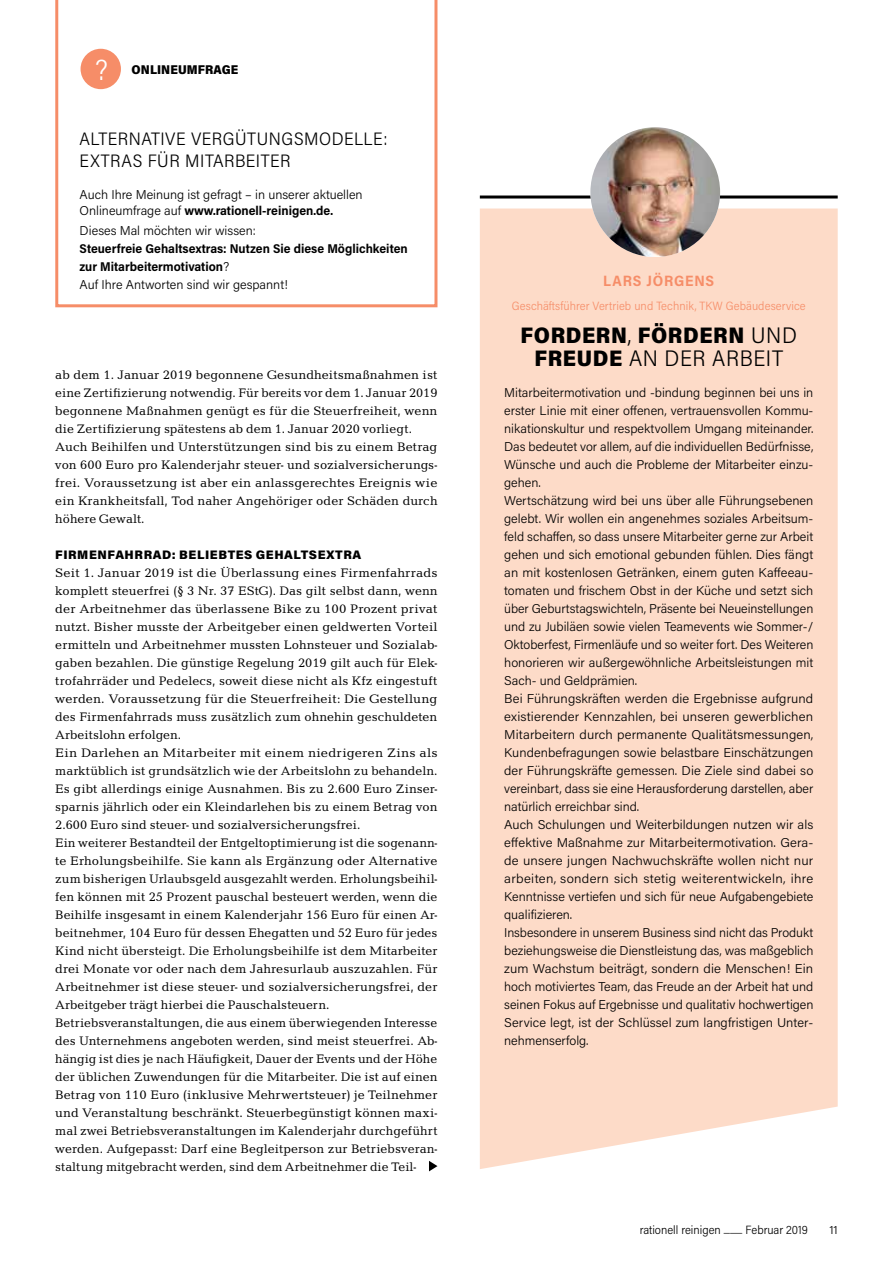
<style>
.page{position:relative;width:893px;height:1263px;background:#fff}
.page>*{position:absolute;margin:0;border:0;box-sizing:border-box;transform-origin:0 0}
.t1{font:300 29.1px "Acumin Pro Semi Cond";color:#fff}
.t2{font:900 22.5px/22.5px "Acumin Pro Semi Cond";letter-spacing:.025em;color:#000;text-align:center}
.t3{font:300 18px "Acumin Pro Semi Cond";letter-spacing:.03em;color:#000}
.t4{font:700 15px "Acumin Pro Semi Cond";letter-spacing:.05em;color:#f68d68}
.t5{font:12.75px/18px "Candida";color:#000}
.t6{font:300 12.75px/18px "Acumin Pro";color:#000}
.t7{font:700 12.75px/18px "Acumin Pro Semi Cond";letter-spacing:-.005em;color:#000}
.t8{font:900 12.75px "Acumin Pro Semi Cond";letter-spacing:.01em;color:#000}
.t9{font:900 12.3px "Acumin Pro";letter-spacing:.045em;color:#000}
.t10{font:300 12px "Acumin Pro Semi Cond";letter-spacing:.01em;color:#f68d68}
.t11{font:300 12px "Acumin Pro Semi Cond";color:#000}
.t12{font:300 12px "Acumin Pro";color:#000}
.s1{font-family:"Acumin Pro";font-weight:300}
.s2{font-weight:300}
</style>
<div class="page">
<svg style="left:429px;top:1161px;width:8px;height:10px"></svg>
<div style="left:480px;top:208px;width:358px;height:961px;background:#fddbc8"></div>
<hr style="left:480px;top:195px;width:358px;height:3px;background:#000">
<img style="left:590px;top:127px;width:130px;height:130px;border-radius:65px">
<svg style="left:55px;top:0;width:382px;height:307px"></svg>
<div style="left:81px;top:49px;width:40px;height:40px;background:#f68d68;border-radius:50%"></div>
<h1 class="t1" style="left:95px;top:50px;width:14px">?</h1>
<p class="t8" style="left:132px;top:60px;width:107px">ONLINEUMFRAGE</p>
<h3 class="t3" style="left:80px;top:127px;width:215px">Alternative Vergütungsm</h3>
<h3 class="t3" style="left:319px;top:127px;width:70px">odelle:</h3>
<h3 class="t3" style="left:80px;top:148px;width:212px">Extras für Mitarbeiter</h3>
<p class="t6" style="left:80px;top:185px;width:285px">Auch Ihre Meinung ist gefragt – in unserer aktuellen</p>
<p class="t7" style="left:80px;top:201px;width:255px"><span class="s1">Onlineumfrage auf</span> www.rationell-reinigen.de.</p>
<p class="t6" style="left:80px;top:221px;width:178px">Dieses Mal möchten wir wissen:</p>
<p class="t7" style="left:80px;top:239px;width:330px">Steuerfreie Gehaltsextras: Nutzen Sie diese Möglichkeiten zur Mitarbeitermotivation<span class="s1">?</span></p>
<p class="t6" style="left:80px;top:275px;width:210px">Auf Ihre Antworten sind wir gespannt!</p>
<p class="t5" style="left:55px;top:366px;width:384px">ab dem 1. Januar 2019 begonnene Gesundheitsmaßnahmen ist eine Zertifizierung notwendig. Für bereits vor dem 1. Januar 2019 begonnene Maßnahmen genügt es für die Steuerfreiheit, wenn die Zertifizierung spätestens ab dem 1. Januar 2020 vorliegt.<br>Auch Beihilfen und Unterstützungen sind bis zu einem Betrag von 600 Euro pro Kalenderjahr steuer- und sozialversicherungs&shy;frei. Voraussetzung ist aber ein anlassgerechtes Ereignis wie ein Krankheitsfall, Tod naher Angehöriger oder Schäden durch höhere Gewalt.</p>
<p class="t9" style="left:55px;top:546px;width:308px">FIRMENFAHRRAD: BELIEBTES GEHALTSEXTRA</p>
<p class="t5" style="left:55px;top:564px;width:384px">Seit 1. Januar 2019 ist die Überlassung eines Firmenfahrrads komplett steuerfrei (§ 3 Nr. 37 EStG). Das gilt selbst dann, wenn der Arbeitnehmer das überlassene Bike zu 100 Prozent privat nutzt. Bisher musste der Arbeitgeber einen geldwerten Vorteil ermitteln und Arbeitnehmer mussten Lohnsteuer und Sozialab&shy;gaben bezahlen. Die günstige Regelung 2019 gilt auch für Elek&shy;trofahrräder und Pedelecs, soweit diese nicht als Kfz eingestuft werden. Voraussetzung für die Steuerfreiheit: Die Gestellung des Firmenfahrrads muss zusätzlich zum ohnehin geschuldeten Arbeitslohn erfolgen.<br>Ein Darlehen an Mitarbeiter mit einem niedrigeren Zins als marktüblich ist grundsätzlich wie der Arbeitslohn zu behandeln.<br>Es gibt allerdings einige Ausnahmen. Bis zu 2.600 Euro Zinser&shy;sparnis jährlich oder ein Kleindarlehen bis zu einem Betrag von 2.600 Euro sind steuer- und sozialversicherungsfrei.<br>Ein weiterer Bestandteil der Entgeltoptimierung ist die sogenann&shy;te Erholungsbeihilfe. Sie kann als Ergänzung oder Alternative zum bisherigen Urlaubsgeld ausgezahlt werden. Erholungsbeihil&shy;fen können mit 25 Prozent pauschal besteuert werden, wenn die Beihilfe insgesamt in einem Kalenderjahr 156 Euro für einen Ar&shy;beitnehmer, 104 Euro für dessen Ehegatten und 52 Euro für jedes Kind nicht übersteigt. Die Erholungsbeihilfe ist dem Mitarbeiter drei Monate vor oder nach dem Jahresurlaub auszuzahlen. Für Arbeitnehmer ist diese steuer- und sozialversicherungsfrei, der Arbeitgeber trägt hierbei die Pauschalsteuern.<br>Betriebsveranstaltungen, die aus einem überwiegenden Interesse des Unternehmens angeboten werden, sind meist steuerfrei. Ab&shy;hängig ist dies je nach Häufigkeit, Dauer der Events und der Höhe der üblichen Zuwendungen für die Mitarbeiter. Die ist auf einen Betrag von 110 Euro (inklusive Mehrwertsteuer) je Teilnehmer und Veranstaltung beschränkt. Steuerbegünstigt können maxi&shy;mal zwei Betriebsveranstaltungen im Kalenderjahr durchgeführt werden. Aufgepasst: Darf eine Begleitperson zur Betriebsveran&shy;staltung mitgebracht werden, sind dem Arbeitnehmer die Teil-</p>
<p class="t4" style="left:603px;top:270px;width:113px">Lars Jörgens</p>
<p class="t10" style="left:512px;top:297px;width:295px">Geschäftsführer Vertrieb und Technik, TKW Gebäudeservice</p>
<h2 class="t2" style="left:520px;top:323px;width:278px">FORDERN<span class="s2">,</span> FÖRDERN <span class="s2">und<br></span>FREUDE <span class="s2">an der Arbeit</span></h2>
<p class="t6" style="left:504px;top:383px;width:311px">Mitarbeitermotivation und -bindung beginnen bei uns in erster Linie mit einer offenen, vertrauensvollen Kommu&shy;nikationskultur und respektvollem Umgang miteinander.<br>Das bedeutet vor allem, auf die individuellen Bedürfnisse, Wünsche und auch die Probleme der Mitarbeiter einzu&shy;gehen.<br>Wertschätzung wird bei uns über alle Führungsebenen gelebt. Wir wollen ein angenehmes soziales Arbeitsum&shy;feld schaffen, so dass unsere Mitarbeiter gerne zur Arbeit gehen und sich emotional gebunden fühlen. Dies fängt an mit kostenlosen Getränken, einem guten Kaffeeau&shy;tomaten und frischem Obst in der Küche und setzt sich über Geburtstagswichteln, Präsente bei Neueinstellungen und zu Jubiläen sowie vielen Teamevents wie Sommer-/ Oktoberfest, Firmenläufe und so weiter fort. Des Weiteren honorieren wir außergewöhnliche Arbeitsleistungen mit Sach- und Geldprämien.<br>Bei Führungskräften werden die Ergebnisse aufgrund existierender Kennzahlen, bei unseren gewerblichen Mitarbeitern durch permanente Qualitätsmessungen, Kundenbefragungen sowie belastbare Einschätzungen der Führungskräfte gemessen. Die Ziele sind dabei so vereinbart, dass sie eine Herausforderung darstellen, aber natürlich erreichbar sind.<br>Auch Schulungen und Weiterbildungen nutzen wir als effektive Maßnahme zur Mitarbeitermotivation. Gera&shy;de unsere jungen Nachwuchskräfte wollen nicht nur arbeiten, sondern sich stetig weiterentwickeln, ihre Kenntnisse vertiefen und sich für neue Aufgabengebiete qualifizieren.<br>Insbesondere in unserem Business sind nicht das Produkt beziehungsweise die Dienstleistung das, was maßgeblich zum Wachstum beiträgt, sondern die Menschen! Ein hoch motiviertes Team, das Freude an der Arbeit hat und seinen Fokus auf Ergebnisse und qualitativ hochwertigen Service legt, ist der Schlüssel zum langfristigen Unter&shy;nehmenserfolg.</p>
<p class="t11" style="left:640px;top:1221px;width:170px">rationell reinigen ___ Februar 2019</p>
<p class="t12" style="left:829px;top:1221px;width:10px">11</p>
</div>
